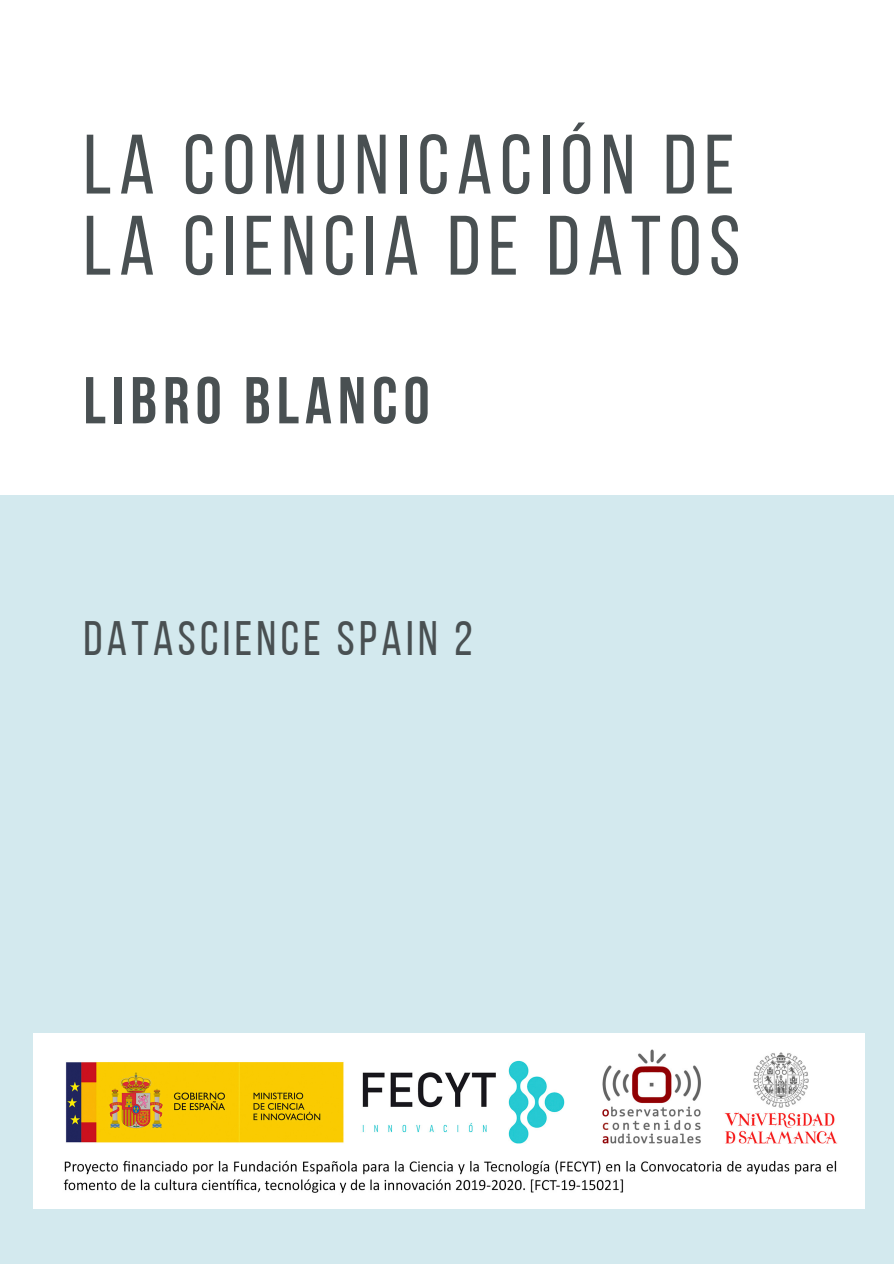
<style>
.page{position:relative;width:894px;height:1264px;background:#fff}
.page>*{position:absolute;margin:0;border:0;box-sizing:border-box;transform-origin:0 0}
.t1{font:84px/81px "Bebas Neue";letter-spacing:.09em;color:#495052}
.t2{font:700 66px "Bebas Neue";letter-spacing:.09em;color:#495052}
.t3{font:48.15px "Bebas Neue";letter-spacing:.09em;color:#495052}
</style>
<div class="page">
<div style="left:0;top:495px;width:893px;height:768px;background:#d3e9ee"></div>
<img style="left:33px;top:1033px;width:831px;height:175px">
<p class="t1" style="left:83px;top:132px;width:658px">LA COMUNICACIÓN DE<br>LA CIENCIA DE DATOS</p>
<p class="t2" style="left:83px;top:374px;width:348px">LIBRO BLANCO</p>
<p class="t3" style="left:83px;top:618px;width:391px">DATASCIENCE SPAIN 2</p>
</div>
